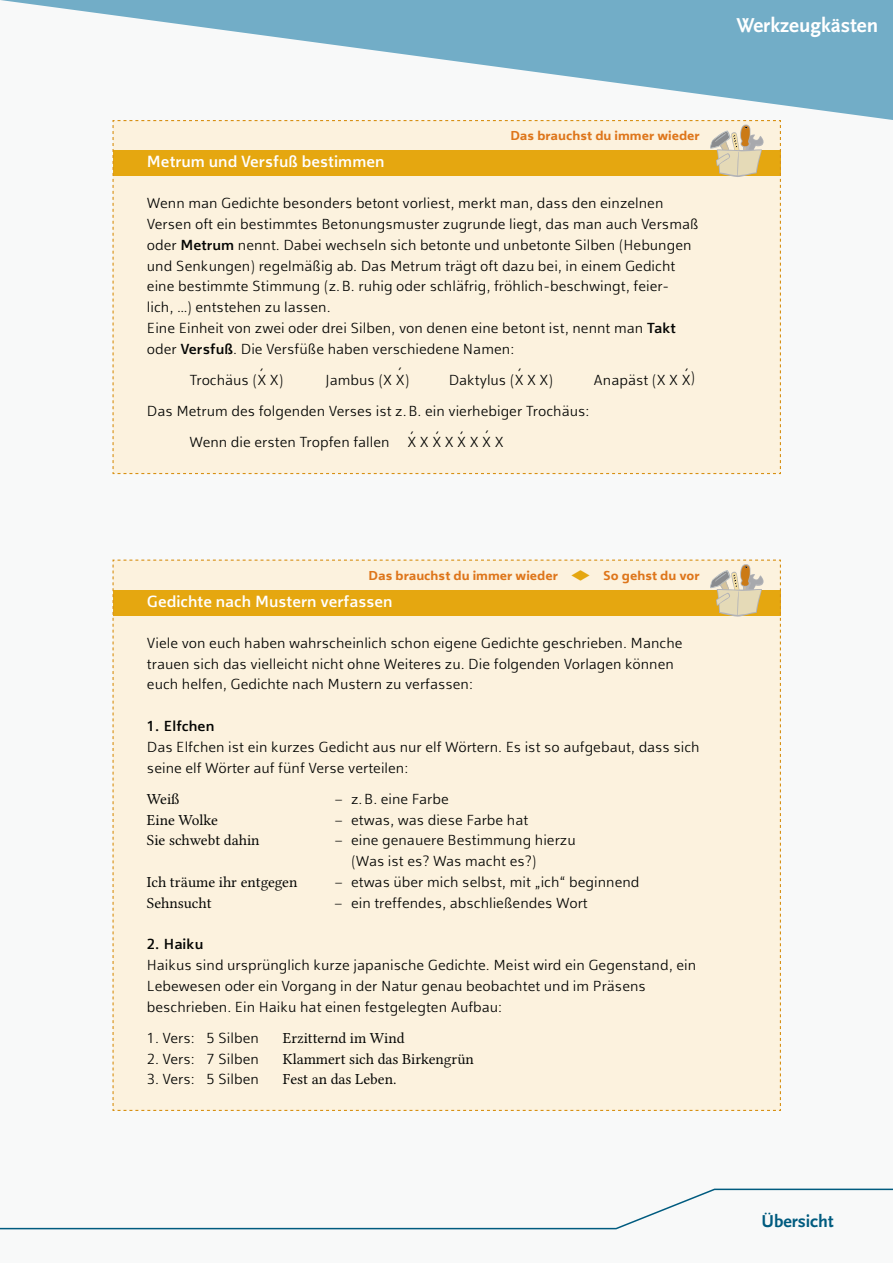
<style>
.page{position:relative;width:893px;height:1263px;background:#f8f9f9}
.page>*{position:absolute;margin:0;border:0;box-sizing:border-box;transform-origin:0 0}
.t1{font:700 21px "Scala Sans Pro";color:#fff}
.t2{font:700 18px "Scala Sans Pro";color:#005b7f}
.t3{font:600 16.05px "bs Friedrich Sans 1";color:#fff}
.t4{font:300 14.4px/20.7px "bs Friedrich Sans 1";color:#040503}
.t5{font:14.4px "bs Levanto Serif 1";color:#040503}
.t6{font:600 14.4px "bs Friedrich Sans 1";color:#040503}
.t7{font:700 12.75px "bs Friedrich Sans 1";color:#de761b}
.s1{font-weight:600}
</style>
<div class="page">
<svg style="left:1px;top:0;width:892px;height:120px"></svg>
<svg style="left:0;top:1188px;width:893px;height:42px"></svg>
<svg style="left:113px;top:120px;width:668px;height:354px;background:#f9ecce"></svg>
<div style="left:113px;top:560px;width:668px;height:551px;background:#fcf2de"></div>
<h1 class="t1" style="left:737px;top:13px;width:143px">Werkzeugkästen</h1>
<p class="t7" style="left:510px;top:127px;width:191px">Das brauchst du immer wieder</p>
<p class="t3" style="left:147px;top:151px;width:239px">Metrum und Versfuß bestimmen</p>
<p class="t4" style="left:147px;top:194px;width:553px">Wenn man Gedichte besonders betont vorliest, merkt man, dass den einzelnen Versen oft ein bestimmtes Betonungsmuster zugrunde liegt, das man auch Versmaß oder <span class="s1">Metrum</span> nennt. Dabei wechseln sich betonte und unbetonte Silben (Hebungen und Senkungen) regelmäßig ab. Das Metrum trägt oft dazu bei, in einem Gedicht eine bestimmte Stimmung (z.B. ruhig oder schläfrig, fröhlich-beschwingt, feier&shy;lich, …) entstehen zu lassen.<br>Eine Einheit von zwei oder drei Silben, von denen eine betont ist, nennt man <span class="s1">Takt </span>oder <span class="s1">Versfuß</span>. Die Versfüße haben verschiedene Namen:</p>
<p class="t4" style="left:189px;top:371px;width:96px">Trochäus (X X)</p>
<p class="t4" style="left:326px;top:371px;width:85px">Jambus (X X)</p>
<p class="t4" style="left:449px;top:371px;width:106px">Daktylus (X X X)</p>
<p class="t4" style="left:593px;top:371px;width:103px">Anapäst (X X X)</p>
<p class="t4" style="left:189px;top:396px;width:401px;line-height:31.2px;text-indent:-43px">Das Metrum des folgenden Verses ist z.B. ein vierhebiger Trochäus:<br>Wenn die ersten Tropfen fallen X X X X X X X X</p>
<p class="t4" style="left:258px;top:364px;width:9px">´</p>
<p class="t4" style="left:396px;top:364px;width:9px">´</p>
<p class="t4" style="left:516px;top:365px;width:9px">´</p>
<p class="t4" style="left:683px;top:365px;width:9px">´</p>
<p class="t4" style="left:408px;top:427px;width:84px">´´´´</p>
<p class="t7" style="left:369px;top:567px;width:191px">Das brauchst du immer wieder</p>
<p class="t7" style="left:603px;top:567px;width:98px">So gehst du vor</p>
<p class="t3" style="left:147px;top:591px;width:247px">Gedichte nach Mustern verfassen</p>
<p class="t4" style="left:147px;top:633px;width:537px">Viele von euch haben wahrscheinlich schon eigene Gedichte geschrieben. Manche trauen sich das vielleicht nicht ohne Weiteres zu. Die folgenden Vorlagen können euch helfen, Gedichte nach Mustern zu verfassen:</p>
<p class="t6" style="left:147px;top:717px;width:69px">1. Elfchen</p>
<p class="t4" style="left:147px;top:737px;width:554px">Das Elfchen ist ein kurzes Gedicht aus nur elf Wörtern. Es ist so aufgebaut, dass sich seine elf Wörter auf fünf Verse verteilen:</p>
<p class="t5" style="left:147px;top:790px;width:34px">Weiß</p>
<p class="t4" style="left:334px;top:789px;width:116px">– z.B. eine Farbe</p>
<p class="t5" style="left:147px;top:811px;width:73px">Eine Wolke</p>
<p class="t4" style="left:334px;top:810px;width:196px">– etwas, was diese Farbe hat</p>
<p class="t5" style="left:147px;top:831px;width:114px">Sie schwebt dahin</p>
<p class="t4" style="left:351px;top:831px;width:226px;text-indent:-17px">– eine genauere Bestimmung hierzu (Was ist es? Was macht es?)</p>
<p class="t5" style="left:147px;top:873px;width:152px">Ich träume ihr entgegen</p>
<p class="t4" style="left:334px;top:872px;width:307px">– etwas über mich selbst, mit „ich“ beginnend</p>
<p class="t5" style="left:147px;top:894px;width:66px">Sehnsucht</p>
<p class="t4" style="left:334px;top:893px;width:255px">– ein treffendes, abschließendes Wort</p>
<p class="t6" style="left:147px;top:935px;width:58px">2. Haiku</p>
<p class="t4" style="left:147px;top:955px;width:551px">Haikus sind ursprünglich kurze japanische Gedichte. Meist wird ein Gegenstand, ein<br>Lebewesen oder ein Vorgang in der Natur genau beobachtet und im Präsens beschrieben. Ein Haiku hat einen festgelegten Aufbau:</p>
<p class="t4" style="left:147px;top:1028px;width:114px">1. Vers: 5 Silben</p>
<p class="t5" style="left:283px;top:1029px;width:123px">Erzitternd im Wind</p>
<p class="t4" style="left:147px;top:1049px;width:114px">2. Vers: 7 Silben</p>
<p class="t5" style="left:283px;top:1049px;width:192px">Klammert sich das Birkengrün</p>
<p class="t4" style="left:147px;top:1070px;width:114px">3. Vers: 5 Silben</p>
<p class="t5" style="left:283px;top:1070px;width:115px">Fest an das Leben.</p>
<p class="t2" style="left:761px;top:1210px;width:74px">Übersicht</p>
</div>
